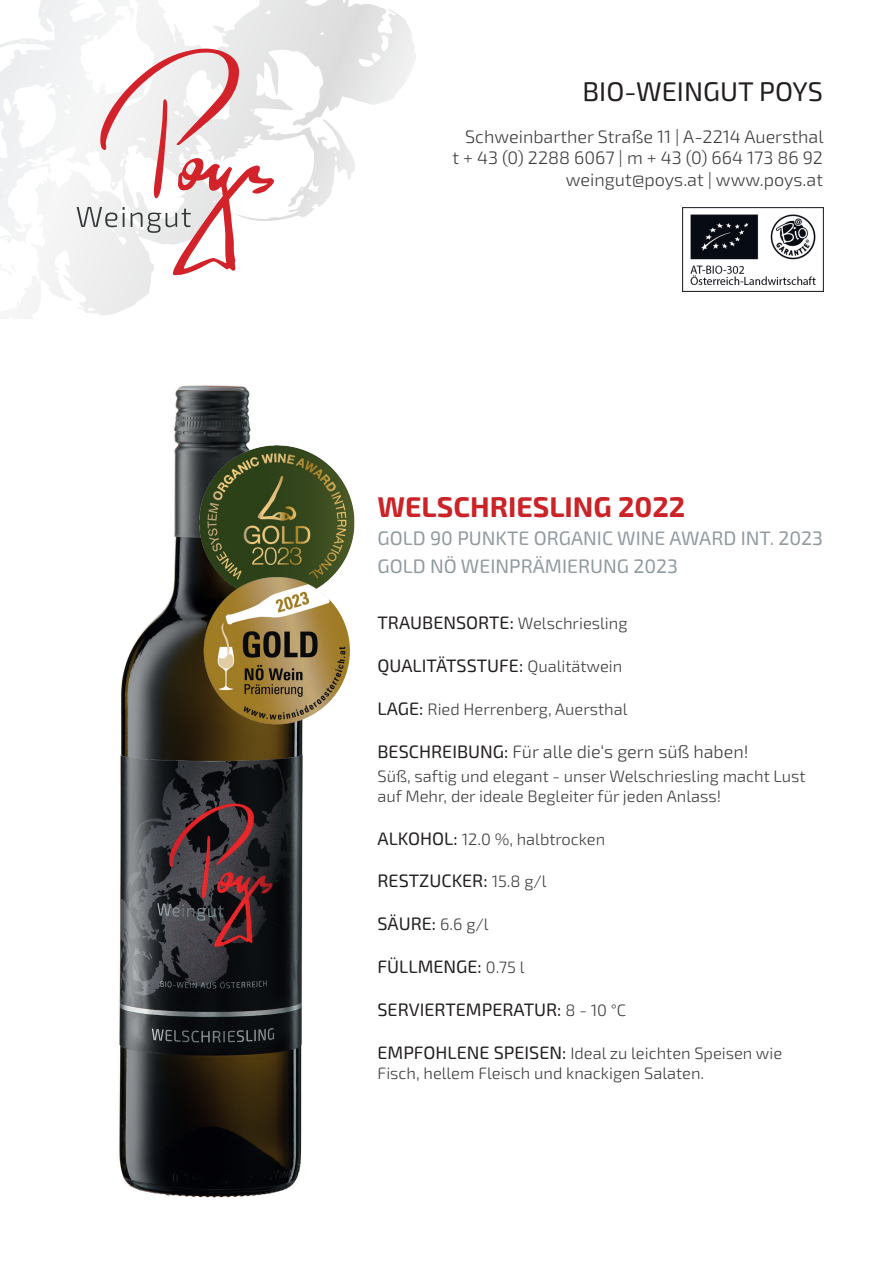
<style>
.page{position:relative;width:893px;height:1263px;background:#fff}
.page>*{position:absolute;margin:0;border:0;box-sizing:border-box;transform-origin:0 0}
.t1{font:700 28.5px "Exo 2";color:#ca2328}
.t2{font:27px "Exo 2";color:#231f20}
.t3{font:19.5px/27.6px "Exo 2";color:#919a9f}
.t4{font:300 18px/21.6px "Exo 2";color:#3e3e3f;text-align:right}
.t5{font:18px "Exo 2";color:#231f20}
.t6{font:300 16.5px/19.8px "Exo 2";color:#3e3e3f}
.s1{font-weight:400;font-size:18px;color:#231f20}
.s2{font-weight:300;font-size:16.5px;color:#3e3e3f}
.s3{font-weight:400;color:#231f20}
</style>
<div class="page">
<img style="left:119px;top:385px;width:184px;height:813px">
<svg style="left:77px;top:48px;width:278px;height:227px"></svg>
<img style="left:682px;top:208px;width:141px;height:84px">
<img style="left:198px;top:443px;width:157px;height:159px">
<img style="left:203px;top:577px;width:147px;height:147px">
<h2 class="t2" style="left:582px;top:76px;width:242px">BIO-WEINGUT POYS</h2>
<p class="t4" style="left:452px;top:126px;width:372px">Schweinbarther Straße 11 | A-2214 Auersthal<br>t + 43 (0) 2288 6067 | m + 43 (0) 664 173 86 92 weingut@poys.at | www.poys.at</p>
<h1 class="t1" style="left:377px;top:490px;width:309px">WELSCHRIESLING 2022</h1>
<p class="t3" style="left:377px;top:525px;width:447px">GOLD 90 PUNKTE ORGANIC WINE AWARD INT. 2023<br>GOLD NÖ WEINPRÄMIERUNG 2023</p>
<p class="t6" style="left:377px;top:614px;width:251px"><span class="s1">TRAUBENSORTE:</span> Welschriesling</p>
<p class="t5" style="left:377px;top:655px;width:246px">QUALITÄTSSTUFE: <span class="s2">Qualitätwein</span></p>
<p class="t6" style="left:377px;top:700px;width:251px"><span class="s1">LAGE:</span> Ried Herrenberg, Auersthal</p>
<p class="t4" style="left:377px;top:741px;width:373px"><span class="s3">BESCHREIBUNG:</span> Für alle die‘s gern süß haben!</p>
<p class="t6" style="left:377px;top:766px;width:430px">Süß, saftig und elegant - unser Welschriesling macht Lust auf Mehr, der ideale Begleiter für jeden Anlass!</p>
<p class="t6" style="left:377px;top:829px;width:229px"><span class="s1">ALKOHOL:</span> 12.0 %, halbtrocken</p>
<p class="t5" style="left:377px;top:870px;width:171px">RESTZUCKER: <span class="s2">15.8 g/l</span></p>
<p class="t5" style="left:377px;top:913px;width:113px">SÄURE: <span class="s2">6.6 g/l</span></p>
<p class="t5" style="left:377px;top:956px;width:148px">FÜLLMENGE: <span class="s2">0.75 l</span></p>
<p class="t5" style="left:377px;top:999px;width:250px">SERVIERTEMPERATUR: <span class="s2">8 - 10 °C</span></p>
<p class="t6" style="left:377px;top:1043px;width:406px"><span class="s1">EMPFOHLENE SPEISEN:</span> Ideal zu leichten Speisen wie<br>Fisch, hellem Fleisch und knackigen Salaten.</p>
</div>
